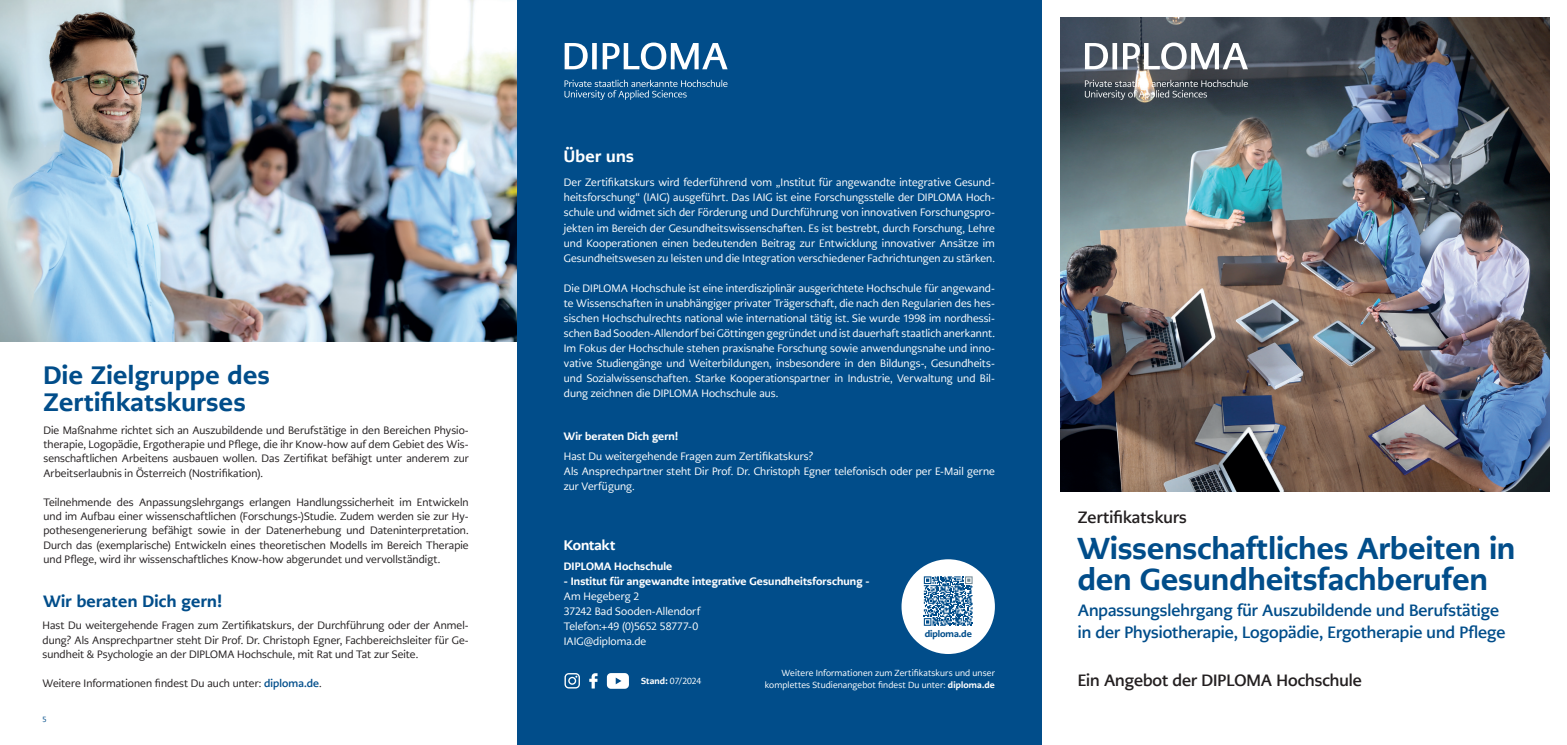
<style>
.page{position:relative;width:1567px;height:745px;background:#fff}
.page>*{position:absolute;margin:0;border:0;box-sizing:border-box;transform-origin:0 0}
.t1{font:800 30px/31.2px "PMN Caecilia Sans Head";letter-spacing:.01em;color:#014d8a}
.t2{font:800 25px/26.2px "PMN Caecilia Sans Head";letter-spacing:.02em;color:#014d8a}
.t3{font:700 16.25px/21.2px "PMN Caecilia Sans Head";color:#014d8a}
.t4{font:700 16.25px "PMN Caecilia Sans Head";color:#231f20}
.t5{font:800 16.25px "PMN Caecilia Sans Head";letter-spacing:.02em;color:#014d8a}
.t6{font:800 16.25px "PMN Caecilia Sans Head";letter-spacing:.02em;color:#fff}
.t7{font:800 13.75px "PMN Caecilia Sans Head";color:#fff}
.t8{font:10.62px/15px "PMN Caecilia Sans Head";letter-spacing:.005em;color:#fff;text-align:justify}
.t9{font:10.62px/14.4px "PMN Caecilia Sans Head";letter-spacing:.005em;color:#231f20;text-align:justify}
.t10{font:800 10.62px "PMN Caecilia Sans Head";letter-spacing:.01em;color:#fff}
.t11{font:800 9.12px "PMN Caecilia Sans Head";color:#014d8a}
.t12{font:8.75px/12.5px "PMN Caecilia Sans Head";letter-spacing:.01em;color:#fff;text-align:right}
.t13{font:7.5px "PMN Caecilia Sans Head";color:#014d8a}
.s1{font-weight:700;color:#014d8a}
.s2{font-weight:800}
</style>
<div class="page">
<img style="left:0;top:0;width:517px;height:341px">
<img style="left:1060px;top:18px;width:488px;height:473px">
<div style="left:517px;top:0;width:525px;height:744px;background:#014d8a"></div>
<svg style="left:1084px;top:80px;width:163px;height:20px;background:#61676c"></svg>
<svg style="left:1084px;top:43px;width:23px;height:26px"></svg>
<div style="left:1112px;top:43px;width:5px;height:26px;background:#fff"></div>
<svg style="left:1122px;top:43px;width:125px;height:27px"></svg>
<svg style="left:564px;top:80px;width:163px;height:20px"></svg>
<svg style="left:564px;top:43px;width:23px;height:26px"></svg>
<svg style="left:592px;top:43px;width:4px;height:26px"></svg>
<svg style="left:602px;top:43px;width:125px;height:27px"></svg>
<div style="left:901px;top:559px;width:93px;height:94px;background:#fff;border-radius:50%"></div>
<svg style="left:589px;top:673px;width:8px;height:15px"></svg>
<svg style="left:564px;top:673px;width:16px;height:15px"></svg>
<svg style="left:607px;top:673px;width:22px;height:15px"></svg>
<svg style="left:923px;top:576px;width:49px;height:49px;background:#6a96ba"></svg>
<h2 class="t2" style="left:43px;top:362px;width:228px">Die Zielgruppe des<br>Zertifikatskurses</h2>
<p class="t9" style="left:43px;top:422px;width:427px">Die Maßnahme richtet sich an Auszubildende und Berufstätige in den Bereichen Physio&shy;therapie, Logopädie, Ergotherapie und Pflege, die ihr Know-how auf dem Gebiet des Wis&shy;senschaftlichen Arbeitens ausbauen wollen. Das Zertifikat befähigt unter anderem zur Arbeitserlaubnis in Österreich (Nostrifikation).</p>
<p class="t9" style="left:43px;top:494px;width:427px">Teilnehmende des Anpassungslehrgangs erlangen Handlungssicherheit im Entwickeln und im Aufbau einer wissenschaftlichen (Forschungs-)Studie. Zudem werden sie zur Hy&shy;pothesengenerierung befähigt sowie in der Datenerhebung und Dateninterpretation.<br>Durch das (exemplarische) Entwickeln eines theoretischen Modells im Bereich Therapie und Pflege, wird ihr wissenschaftliches Know-how abgerundet und vervollständigt.</p>
<h3 class="t5" style="left:43px;top:590px;width:180px">Wir beraten Dich gern!</h3>
<p class="t9" style="left:43px;top:618px;width:427px">Hast Du weitergehende Fragen zum Zertifikatskurs, der Durchführung oder der Anmel&shy;dung? Als Ansprechpartner steht Dir Prof. Dr. Christoph Egner, Fachbereichsleiter für Ge&shy;sundheit &amp; Psychologie an der DIPLOMA Hochschule, mit Rat und Tat zur Seite.</p>
<p class="t9" style="left:43px;top:675px;width:280px">Weitere Informationen findest Du auch unter: <span class="s1">diploma.de</span>.</p>
<p class="t13" style="left:43px;top:714px;width:6px">5</p>
<h3 class="t6" style="left:564px;top:146px;width:71px">Über uns</h3>
<p class="t8" style="left:564px;top:175px;width:432px">Der Zertifikatskurs wird federführend vom „Institut für angewandte integrative Gesund&shy;heitsforschung“ (IAIG) ausgeführt. Das IAIG ist eine Forschungsstelle der DIPLOMA Hoch&shy;schule und widmet sich der Förderung und Durchführung von innovativen Forschungspro&shy;jekten im Bereich der Gesundheitswissenschaften. Es ist bestrebt, durch Forschung, Lehre und Kooperationen einen bedeutenden Beitrag zur Entwicklung innovativer Ansätze im Gesundheitswesen zu leisten und die Integration verschiedener Fachrichtungen zu stärken.</p>
<p class="t8" style="left:564px;top:280px;width:432px">Die DIPLOMA Hochschule ist eine interdisziplinär ausgerichtete Hochschule für angewand&shy;te Wissenschaften in unabhängiger privater Trägerschaft, die nach den Regularien des hes&shy;sischen Hochschulrechts national wie international tätig ist. Sie wurde 1998 im nordhessi&shy;schen Bad Sooden-Allendorf bei Göttingen gegründet und ist dauerhaft staatlich anerkannt.<br>Im Fokus der Hochschule stehen praxisnahe Forschung sowie anwendungsnahe und inno&shy;vative Studiengänge und Weiterbildungen, insbesondere in den Bildungs-, Gesundheits&shy;und Sozialwissenschaften. Starke Kooperationspartner in Industrie, Verwaltung und Bil&shy;dung zeichnen die DIPLOMA Hochschule aus.</p>
<p class="t10" style="left:564px;top:429px;width:116px">Wir beraten Dich gern!</p>
<p class="t8" style="left:564px;top:448px;width:432px;text-align:left">Hast Du weitergehende Fragen zum Zertifikatskurs?<br>Als Ansprechpartner steht Dir Prof. Dr. Christoph Egner telefonisch oder per E-Mail gerne zur Verfügung.</p>
<p class="t7" style="left:564px;top:536px;width:53px">Kontakt</p>
<p class="t10" style="left:564px;top:559px;width:110px">DIPLOMA Hochschule</p>
<p class="t10" style="left:564px;top:574px;width:307px">- Institut für angewandte integrative Gesundheitsforschung -</p>
<p class="t8" style="left:564px;top:588px;width:138px;text-align:left">Am Hegeberg 2<br>37242 Bad Sooden-Allendorf<br>Telefon:+49 (0)5652 58777-0<br>IAIG@diploma.de</p>
<p class="t11" style="left:924px;top:627px;width:49px">diploma.de</p>
<h3 class="t4" style="left:1077px;top:506px;width:111px">Zertifikatskurs</h3>
<h1 class="t1" style="left:1077px;top:532px;width:439px">Wissenschaftliches Arbeiten in den Gesundheitsfachberufen</h1>
<h3 class="t3" style="left:1077px;top:599px;width:429px">Anpassungslehrgang für Auszubildende und Berufstätige in der Physiotherapie, Logopädie, Ergotherapie und Pflege</h3>
<p class="t12" style="left:765px;top:666px;width:231px">Weitere Informationen zum Zertifikatskurs und unser komplettes Studienangebot findest Du unter: <span class="s2">diploma.de</span></p>
<p class="t12" style="left:641px;top:674px;width:62px"><span class="s2">Stand:</span> 07/2024</p>
<h3 class="t4" style="left:1077px;top:669px;width:285px">Ein Angebot der DIPLOMA Hochschule</h3>
</div>
